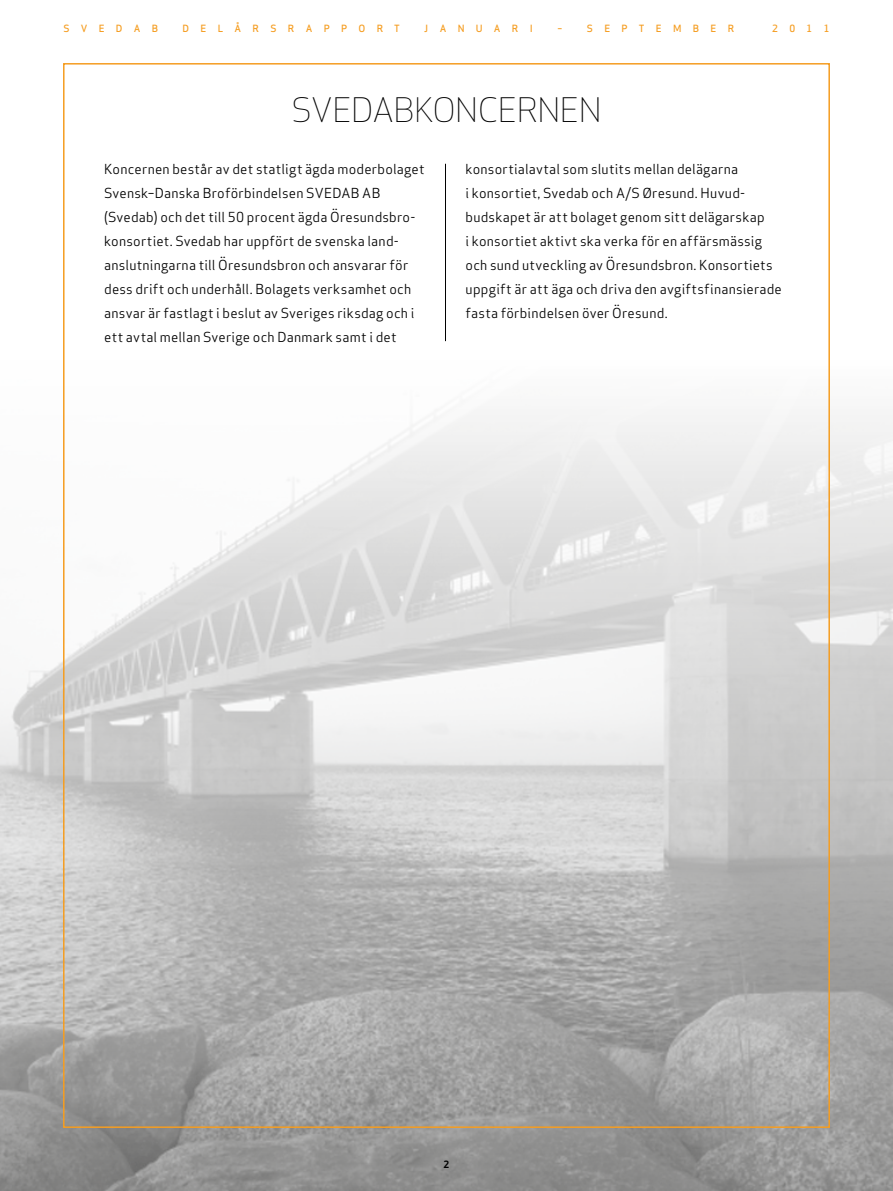
<style>
.page{position:relative;width:893px;height:1191px;background:#fff}
.page>*{position:absolute;margin:0;border:0;box-sizing:border-box;transform-origin:0 0}
.t1{font:300 33px "Apex Sans";color:#000}
.t2{font:13.5px/24px "Apex Sans";letter-spacing:.015em;color:#000}
.t3{font:500 9.75px "Apex Sans";letter-spacing:1.16em;color:#f59d21}
.t4{font:700 9.75px "Apex Sans";color:#000}
</style>
<div class="page">
<img style="left:0;top:341px;width:893px;height:850px">
<hr style="left:445px;top:164px;width:1px;height:177px;background:#000">
<p class="t3" style="left:63px;top:20px;width:96px">SVEDAB</p>
<p class="t3" style="left:183px;top:20px;width:13px">DE</p>
<p class="t3" style="left:218px;top:20px;width:59px">LÅRS</p>
<p class="t3" style="left:288px;top:20px;width:24px">R A</p>
<p class="t3" style="left:324px;top:20px;width:78px">PPORT</p>
<p class="t3" style="left:424px;top:20px;width:94px">JANUAR</p>
<p class="t3" style="left:530px;top:20px;width:5px">I</p>
<p class="t3" style="left:557px;top:20px;width:6px">–</p>
<p class="t3" style="left:587px;top:20px;width:13px">SE</p>
<p class="t3" style="left:622px;top:20px;width:40px">PTE</p>
<p class="t3" style="left:673px;top:20px;width:32px">M BE</p>
<p class="t3" style="left:728px;top:20px;width:8px">R</p>
<p class="t3" style="left:772px;top:20px;width:59px">2011</p>
<h1 class="t1" style="left:292px;top:88px;width:311px">SVEDABKONCERNEN</h1>
<p class="t2" style="left:104px;top:156px;width:322px">Koncernen består av det statligt ägda moderbolaget Svensk–Danska Broförbindelsen SVEDAB AB (Svedab) och det till 50 procent ägda Öresundsbro&shy;konsortiet. Svedab har uppfört de svenska land&shy;anslutningarna till Öresundsbron och ansvarar för dess drift och underhåll. Bolagets verksamhet och ansvar är fastlagt i beslut av Sveriges riksdag och i ett avtal mellan Sverige och Danmark samt i det</p>
<p class="t2" style="left:466px;top:156px;width:318px">konsortialavtal som slutits mellan delägarna<br>i konsortiet, Svedab och A/S Øresund. Huvud&shy;budskapet är att bolaget genom sitt delägarskap<br>i konsortiet aktivt ska verka för en affärsmässig och sund utveckling av Öresundsbron. Konsortiets uppgift är att äga och driva den avgiftsfinansierade fasta förbindelsen över Öresund.</p>
<p class="t4" style="left:444px;top:1158px;width:7px">2</p>
</div>
